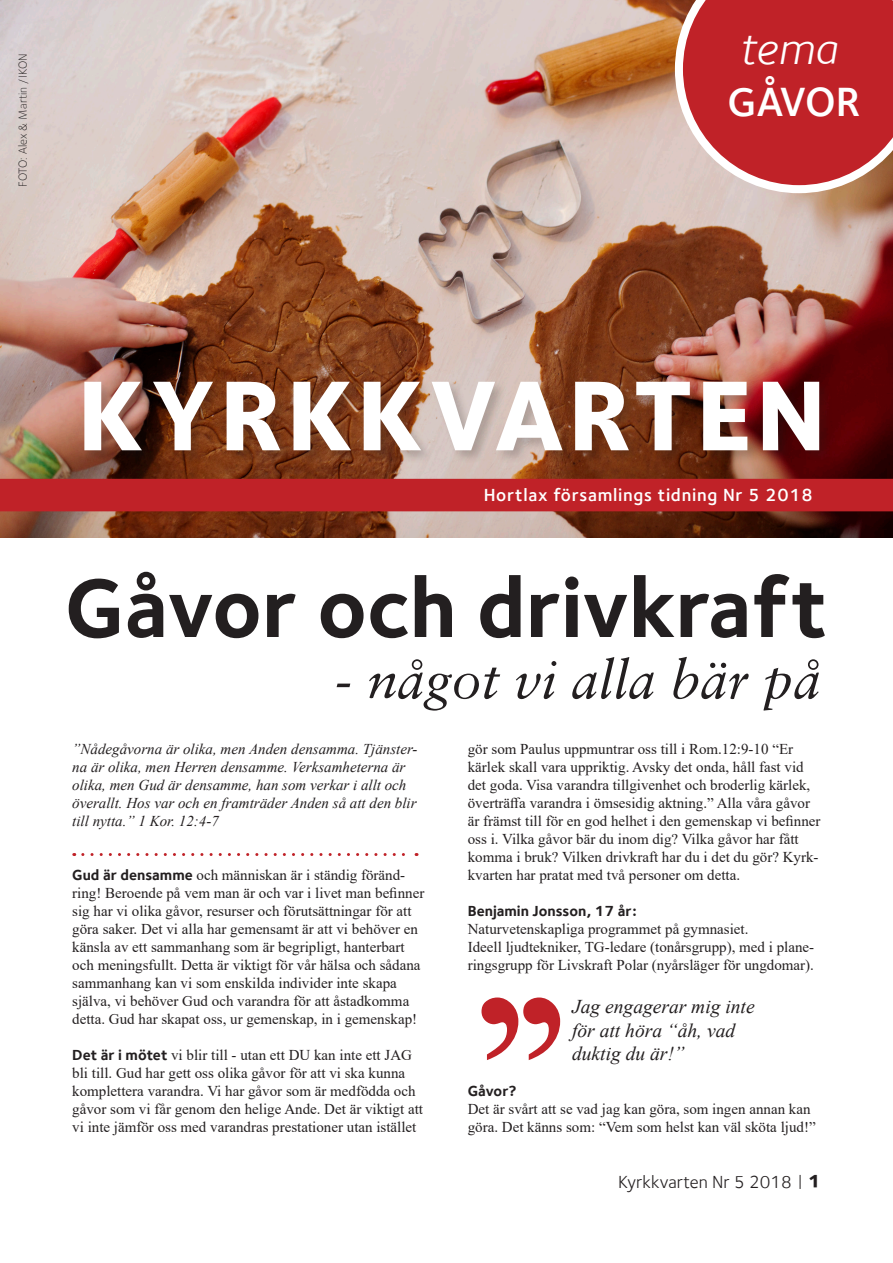
<style>
.page{position:relative;width:893px;height:1263px;background:#fff}
.page>*{position:absolute;margin:0;border:0;box-sizing:border-box;transform-origin:0 0}
.t1{font:247.5px "Times New Roman";color:#c02228}
.t2{font:102.75px "Foundry Sterling Extra Bld Expert";letter-spacing:.04em;color:#fff}
.t3{font:700 85.5px "Foundry Sterling";color:#231f20}
.t4{font:italic 54px "Sabon LT";color:#231f20}
.t5{font:italic 46.2px "Foundry Sterling";color:#fff}
.t6{font:42px "Foundry Sterling Demi Expert";letter-spacing:-.01em;color:#fff}
.t7{font:22.65px "Foundry Sterling Bold Expert";color:#231f20}
.t8{font:italic 19.5px/23.4px "Times New Roman";color:#231f20}
.t9{font:600 18px "Foundry Sterling";letter-spacing:.04em;color:#fff}
.t10{font:18px "Foundry Sterling";color:#231f20}
.t11{font:15px/18px "Times New Roman";color:#231f20}
.t12{font:italic 15px/18px "Times New Roman";color:#231f20}
.t13{font:700 15px "Foundry Sterling";color:#231f20}
.t14{font:300 12px "Foundry Sterling";letter-spacing:.01em;color:#231f20}
.s1{font-family:"Foundry Sterling";font-weight:700}
</style>
<div class="page">
<img style="left:0;top:0;width:893px;height:538px">
<div style="left:0;top:479px;width:893px;height:32px;background:#c02228"></div>
<div style="left:82px;top:379px;width:751px;height:85px;background:#231f20;opacity:.22"></div>
<svg style="left:675px;top:0;width:218px;height:193px;background:#c54144"></svg>
<svg style="left:800px;top:1175px;width:1px;height:14px"></svg>
<svg style="left:83px;top:853px;width:334px;height:3px"></svg>
<p class="t14" style="left:16px;top:187px;width:135px;rotate:-90deg">FOTO: Alex &amp; Martin /IKON</p>
<p class="t5" style="left:739px;top:22px;width:99px">tema</p>
<p class="t6" style="left:728px;top:76px;width:134px">GÅVOR</p>
<p class="t2" style="left:78px;top:352px;width:750px">KYRKKVARTEN</p>
<p class="t9" style="left:484px;top:484px;width:331px">Hortlax församlings tidning Nr 5 2018</p>
<p class="t3" style="left:65px;top:557px;width:765px">Gåvor och drivkraft</p>
<p class="t4" style="left:334px;top:648px;width:488px">- något vi alla bär på</p>
<p class="t12" style="left:72px;top:740px;width:347px">”Nådegåvorna är olika, men Anden densamma. Tjänster&shy;na är olika, men Herren densamme. Verksamheterna är olika, men Gud är densamme, han som verkar i allt och överallt. Hos var och en framträder Anden så att den blir till nytta.” 1 Kor. 12:4-7</p>
<p class="t11" style="left:72px;top:866px;width:354px"><span class="s1">Gud är densamme</span> och människan är i ständig föränd&shy;ring! Beroende på vem man är och var i livet man befinner sig har vi olika gåvor, resurser och förutsättningar för att göra saker. Det vi alla har gemensamt är att vi behöver en känsla av ett sammanhang som är begripligt, hanterbart och meningsfullt. Detta är viktigt för vår hälsa och sådana sammanhang kan vi som enskilda individer inte skapa själva, vi behöver Gud och varandra för att åstadkomma detta. Gud har skapat oss, ur gemenskap, in i gemenskap!</p>
<p class="t11" style="left:72px;top:1046px;width:352px"><span class="s1">Det är i mötet</span> vi blir till - utan ett DU kan inte ett JAG bli till. Gud har gett oss olika gåvor för att vi ska kunna komplettera varandra. Vi har gåvor som är medfödda och gåvor som vi får genom den helige Ande. Det är viktigt att vi inte jämför oss med varandras prestationer utan istället</p>
<p class="t11" style="left:468px;top:740px;width:354px">gör som Paulus uppmuntrar oss till i Rom.12:9-10 “Er kärlek skall vara uppriktig. Avsky det onda, håll fast vid det goda. Visa varandra tillgivenhet och broderlig kärlek, överträffa varandra i ömsesidig aktning.” Alla våra gåvor är främst till för en god helhet i den gemenskap vi befinner oss i. Vilka gåvor bär du inom dig? Vilka gåvor har fått komma i bruk? Vilken drivkraft har du i det du gör? Kyrk&shy;kvarten har pratat med två personer om detta.</p>
<p class="t13" style="left:468px;top:902px;width:170px">Benjamin Jonsson, 17 år:</p>
<p class="t11" style="left:468px;top:920px;width:282px">Naturvetenskapliga programmet på gymnasiet.</p>
<p class="t11" style="left:468px;top:938px;width:348px">Ideell ljudtekniker, TG-ledare (tonårsgrupp), med i plane&shy;ringsgrupp för Livskraft Polar (nyårsläger för ungdomar).</p>
<p class="t1" style="left:458px;top:908px;width:126px">’’</p>
<p class="t8" style="left:572px;top:994px;width:184px">Jag engagerar mig inte för att höra “åh, vad duktig du är!”</p>
<p class="t13" style="left:468px;top:1082px;width:50px">Gåvor?</p>
<p class="t11" style="left:468px;top:1100px;width:349px">Det är svårt att se vad jag kan göra, som ingen annan kan göra. Det känns som: “Vem som helst kan väl sköta ljud!”</p>
<p class="t10" style="left:618px;top:1171px;width:175px">Kyrkkvarten Nr 5 2018</p>
<p class="t7" style="left:809px;top:1165px;width:11px">1</p>
</div>
